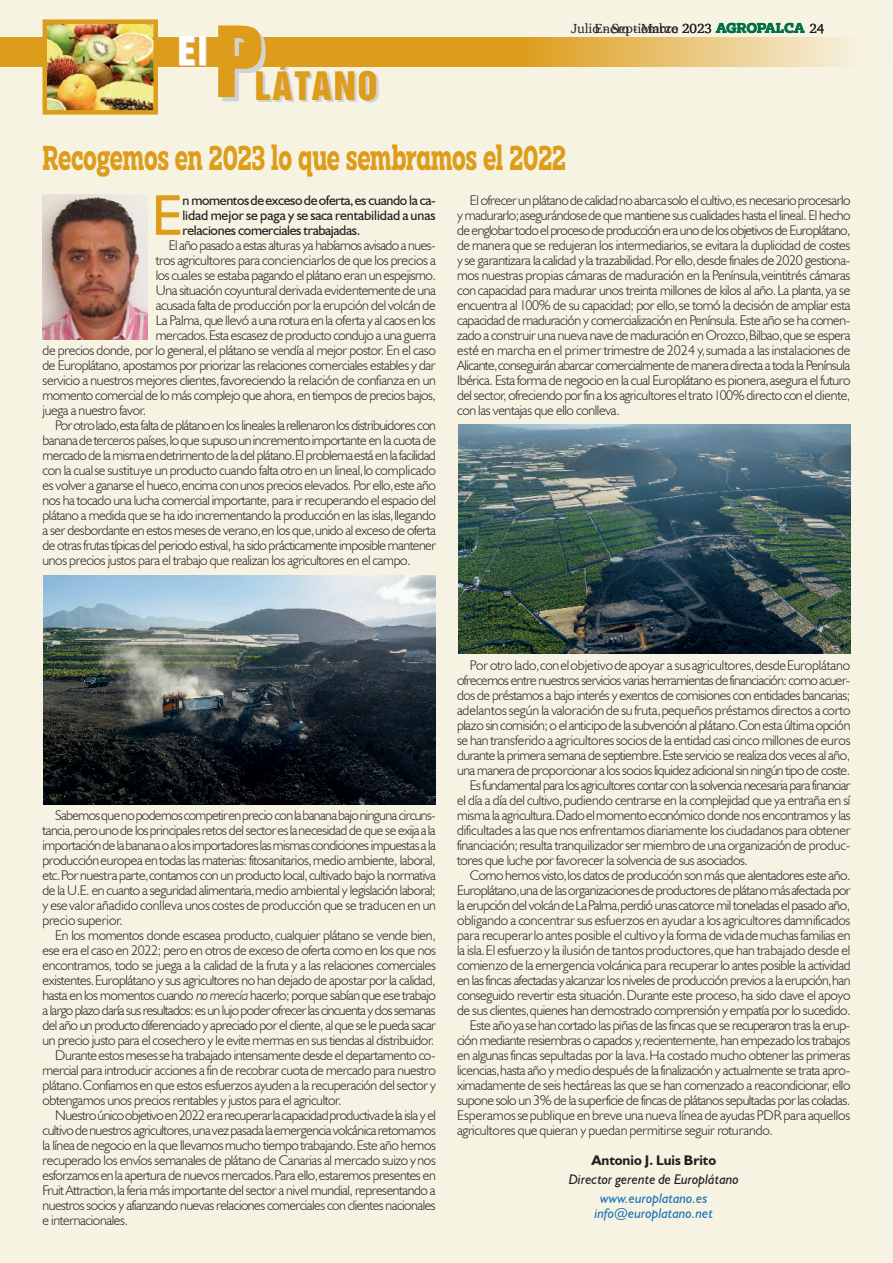
<style>
.page{position:relative;width:893px;height:1263px;background:#f7f3e3}
.page>*{position:absolute;margin:0;border:0;box-sizing:border-box;transform-origin:0 0}
.t1{font:89.7px "Switzerland Inserat Plain";color:#dd9d1b}
.t2{font:57.9px "Humanist 521 BT";color:#dd9d1b}
.t3{font:700 36px "Clab Personal Use";letter-spacing:-.01em;color:#dd9d1b;scale:.66 1}
.t4{font:36px "Switzerland Inserat Plain";letter-spacing:.05em;color:#dd9d1b}
.t5{font:36px "Switzerland Inserat Plain";color:#fff}
.t6{font:300 13.95px/15px "Humanist 521 BT";letter-spacing:-.025em;color:#231f20;text-align:justify}
.t7{font:13.95px/15px "Humanist 521 BT";letter-spacing:-.025em;color:#231f20;text-align:justify}
.t8{font:italic 13.95px "Humanist 521 BT";color:#1e74bb}
.t9{font:italic 13.95px "Humanist 521 BT";color:#231f20}
.t10{font:700 13.95px "Humanist 521 BT";color:#231f20}
.t11{font:13.5px "Charter";color:#231f20}
.s1{color:#d1d2d4}
.s2{font-family:"Clab Personal Use";font-weight:700;font-size:15px;color:#016f45}
.s3{font-style:italic}
</style>
<div class="page">
<img style="left:43px;top:194px;width:104px;height:146px">
<img style="left:43px;top:575px;width:392px;height:230px">
<img style="left:458px;top:424px;width:392px;height:230px">
<svg style="left:0;top:37px;width:847px;height:30px;background:#e2af45"></svg>
<img style="left:48px;top:24px;width:105px;height:86px">
<div style="left:43px;top:19px;width:115px;height:96px;border:4px solid #dd9d1b"></div>
<h3 class="t5" style="left:178px;top:30px;width:31px">El</h3>
<h1 class="t1" style="left:215px;top:8px;width:51px">P</h1>
<h3 class="t4" style="left:255px;top:64px;width:127px">LÁTA<span class="s1">NO</span></h3>
<p class="t11" style="left:595px;top:16px;width:231px">Enero - Marzo 2023 <span class="s2">AGROPALCA</span> 24</p>
<p class="t11" style="left:571px;top:16px;width:109px">Julio - Septiembre</p>
<p class="t3" style="left:43px;top:136px;width:795px">Recogemos en 2023 lo que sembramos el 2022</p>
<p class="t2" style="left:152px;top:179px;width:33px">E</p>
<p class="t7" style="left:183px;top:192px;width:255px">n momentos de exceso de oferta, es cuando la ca&shy;lidad mejor se paga y se saca rentabilidad a unas relaciones comerciales trabajadas.</p>
<p class="t6" style="left:169px;top:237px;width:269px">El año pasado a estas alturas ya habíamos avisado a nues-</p>
<p class="t6" style="left:156px;top:252px;width:281px">tros agricultores para concienciarlos de que los precios a</p>
<p class="t6" style="left:156px;top:267px;width:281px">los cuales se estaba pagando el plátano eran un espejismo.</p>
<p class="t6" style="left:156px;top:282px;width:281px">Una situación coyuntural derivada evidentemente de una</p>
<p class="t6" style="left:156px;top:297px;width:281px">acusada falta de producción por la erupción del volcán de</p>
<p class="t6" style="left:156px;top:312px;width:281px">La Palma, que llevó a una rotura en la oferta y al caos en los</p>
<p class="t6" style="left:156px;top:327px;width:281px">mercados. Esta escasez de producto condujo a una guerra</p>
<p class="t6" style="left:43px;top:342px;width:395px">de precios donde, por lo general, el plátano se vendía al mejor postor. En el caso</p>
<p class="t6" style="left:43px;top:357px;width:395px">de Europlátano, apostamos por priorizar las relaciones comerciales estables y dar</p>
<p class="t6" style="left:43px;top:372px;width:395px">servicio a nuestros mejores clientes, favoreciendo la relación de confianza en un</p>
<p class="t6" style="left:43px;top:387px;width:395px">momento comercial de lo más complejo que ahora, en tiempos de precios bajos,</p>
<p class="t6" style="left:43px;top:402px;width:105px">juega a nuestro favor.</p>
<p class="t6" style="left:43px;top:417px;width:395px;text-indent:13px">Por otro lado,esta falta de plátano en los lineales la rellenaron los distribuidores con banana de terceros países, lo que supuso un incremento importante en la cuota de mercado de la misma en detrimento de la del plátano.El problema está en la facilidad con la cual se sustituye un producto cuando falta otro en un lineal, lo complicado es volver a ganarse el hueco, encima con unos precios elevados. Por ello, este año nos ha tocado una lucha comercial importante, para ir recuperando el espacio del plátano a medida que se ha ido incrementando la producción en las islas, llegando a ser desbordante en estos meses de verano, en los que, unido al exceso de oferta de otras frutas típicas del periodo estival, ha sido prácticamente imposible mantener unos precios justos para el trabajo que realizan los agricultores en el campo.</p>
<p class="t6" style="left:470px;top:192px;width:382px">El ofrecer un plátano de calidad no abarca solo el cultivo, es necesario procesarlo</p>
<p class="t6" style="left:457px;top:207px;width:395px">y madurarlo; asegurándose de que mantiene sus cualidades hasta el lineal. El hecho de englobar todo el proceso de producción era uno de los objetivos de Europlátano, de manera que se redujeran los intermediarios, se evitara la duplicidad de costes y se garantizara la calidad y la trazabilidad. Por ello, desde finales de 2020 gestiona&shy;mos nuestras propias cámaras de maduración en la Península,veintitrés cámaras con capacidad para madurar unos treinta millones de kilos al año. La planta, ya se encuentra al 100% de su capacidad; por ello, se tomó la decisión de ampliar esta capacidad de maduración y comercialización en Península. Este año se ha comen&shy;zado a construir una nueva nave de maduración en Orozco, Bilbao, que se espera esté en marcha en el primer trimestre de 2024 y, sumada a las instalaciones de Alicante, conseguirán abarcar comercialmente de manera directa a toda la Península Ibérica. Esta forma de negocio en la cual Europlátano es pionera, asegura el futuro del sector, ofreciendo por fin a los agricultores el trato 100% directo con el cliente, con las ventajas que ello conlleva.</p>
<p class="t6" style="left:43px;top:807px;width:395px;text-indent:13px">Sabemos que no podemos competir en precio con la banana bajo ninguna circuns&shy;tancia, pero uno de los principales retos del sector es la necesidad de que se exija a la importación de la banana o a los importadores las mismas condiciones impuestas a la producción europea en todas las materias: fitosanitarios, medio ambiente, laboral, etc. Por nuestra parte, contamos con un producto local, cultivado bajo la normativa de la U.E. en cuanto a seguridad alimentaria, medio ambiental y legislación laboral; y ese valor añadido conlleva unos costes de producción que se traducen en un precio superior.</p>
<p class="t6" style="left:43px;top:927px;width:395px;text-indent:13px">En los momentos donde escasea producto, cualquier plátano se vende bien, ese era el caso en 2022; pero en otros de exceso de oferta como en los que nos encontramos, todo se juega a la calidad de la fruta y a las relaciones comerciales existentes. Europlátano y sus agricultores no han dejado de apostar por la calidad, hasta en los momentos cuando <span class="s3">no merecía</span> hacerlo; porque sabían que ese trabajo</p>
<p class="t6" style="left:43px;top:1002px;width:395px">a largo plazo daría sus resultados: es un lujo poder ofrecer las cincuenta y dos semanas del año un producto diferenciado y apreciado por el cliente, al que se le pueda sacar un precio justo para el cosechero y le evite mermas en sus tiendas al distribuidor.</p>
<p class="t6" style="left:43px;top:1047px;width:395px;text-indent:13px">Durante estos meses se ha trabajado intensamente desde el departamento co&shy;mercial para introducir acciones a fin de recobrar cuota de mercado para nuestro plátano. Confiamos en que estos esfuerzos ayuden a la recuperación del sector y obtengamos unos precios rentables y justos para el agricultor.</p>
<p class="t6" style="left:43px;top:1107px;width:395px;text-indent:13px">Nuestro único objetivo en 2022 era recuperar la capacidad productiva de la isla y el cultivo de nuestros agricultores, una vez pasada la emergencia volcánica retomamos la línea de negocio en la que llevamos mucho tiempo trabajando. Este año hemos recuperado los envíos semanales de plátano de Canarias al mercado suizo y nos esforzamos en la apertura de nuevos mercados. Para ello, estaremos presentes en Fruit Attraction, la feria más importante del sector a nivel mundial, representando a nuestros socios y afianzando nuevas relaciones comerciales con clientes nacionales e internacionales.</p>
<p class="t6" style="left:457px;top:657px;width:395px;text-indent:13px">Por otro lado, con el objetivo de apoyar a sus agricultores, desde Europlátano ofrecemos entre nuestros servicios varias herramientas de financiación: como acuer&shy;dos de préstamos a bajo interés y exentos de comisiones con entidades bancarias; adelantos según la valoración de su fruta, pequeños préstamos directos a corto plazo sin comisión; o el anticipo de la subvención al plátano.Con esta última opción se han transferido a agricultores socios de la entidad casi cinco millones de euros durante la primera semana de septiembre. Este servicio se realiza dos veces al año, una manera de proporcionar a los socios liquidez adicional sin ningún tipo de coste.</p>
<p class="t6" style="left:457px;top:777px;width:395px;text-indent:13px">Es fundamental para los agricultores contar con la solvencia necesaria para financiar el día a día del cultivo, pudiendo centrarse en la complejidad que ya entraña en sí misma la agricultura. Dado el momento económico donde nos encontramos y las dificultades a las que nos enfrentamos diariamente los ciudadanos para obtener financiación; resulta tranquilizador ser miembro de una organización de produc&shy;tores que luche por favorecer la solvencia de sus asociados.</p>
<p class="t6" style="left:457px;top:867px;width:395px;text-indent:13px">Como hemos visto, los datos de producción son más que alentadores este año.<br>Europlátano, una de las organizaciones de productores de plátano más afectada por la erupción del volcán de La Palma, perdió unas catorce mil toneladas el pasado año, obligando a concentrar sus esfuerzos en ayudar a los agricultores damnificados para recuperar lo antes posible el cultivo y la forma de vida de muchas familias en la isla. El esfuerzo y la ilusión de tantos productores, que han trabajado desde el comienzo de la emergencia volcánica para recuperar lo antes posible la actividad en las fincas afectadas y alcanzar los niveles de producción previos a la erupción, han conseguido revertir esta situación. Durante este proceso, ha sido clave el apoyo de sus clientes, quienes han demostrado comprensión y empatía por lo sucedido.</p>
<p class="t6" style="left:457px;top:1017px;width:395px;text-indent:13px">Este año ya se han cortado las piñas de las fincas que se recuperaron tras la erup&shy;ción mediante resiembras o capados y, recientemente, han empezado los trabajos en algunas fincas sepultadas por la lava. Ha costado mucho obtener las primeras licencias, hasta año y medio después de la finalización y actualmente se trata apro&shy;ximadamente de seis hectáreas las que se han comenzado a reacondicionar, ello supone solo un 3% de la superficie de fincas de plátanos sepultadas por las coladas.<br>Esperamos se publique en breve una nueva línea de ayudas PDR para aquellos agricultores que quieran y puedan permitirse seguir roturando.</p>
<p class="t10" style="left:591px;top:1151px;width:126px">Antonio J. Luis Brito</p>
<p class="t9" style="left:569px;top:1171px;width:172px">Director gerente de Europlátano</p>
<p class="t8" style="left:600px;top:1190px;width:109px">www.europlatano.es</p>
<p class="t8" style="left:595px;top:1205px;width:120px">info@europlatano.net</p>
</div>
